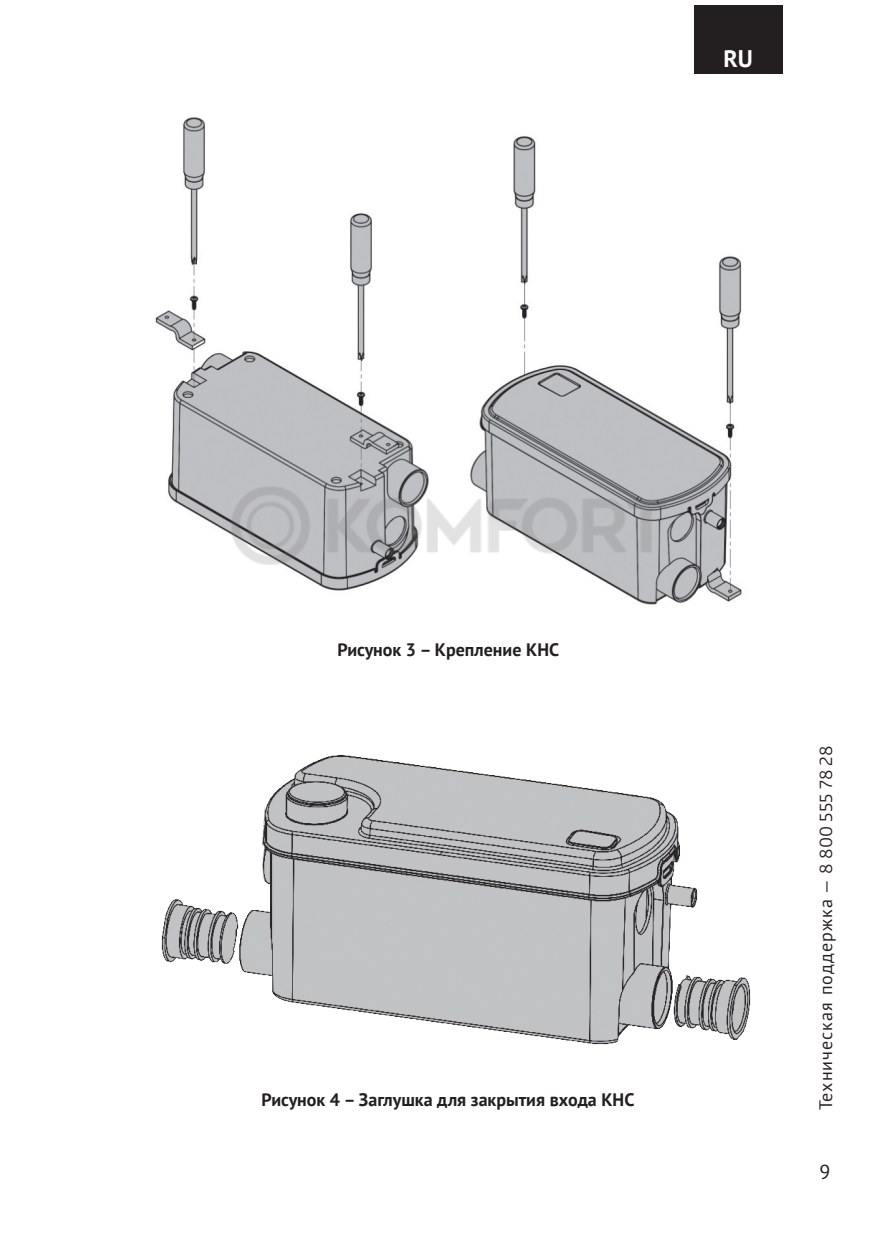
<style>
.page{position:relative;width:896px;height:1248px;background:#fff}
.page>*{position:absolute;margin:0;border:0;box-sizing:border-box;transform-origin:0 0}
.t1{font:700 24px "PT Sans";color:#fff}
.t2{font:20px "PT Sans";color:#231f20}
.t3{font:700 18px "PT Sans";color:#231f20}
.t4{font:18px "PT Sans";letter-spacing:.06em;color:#231f20}
.s1{font-family:"Glober"}
</style>
<div class="page">
<div style="left:694px;top:6px;width:88px;height:68px;background:#231f20"></div>
<img style="left:155px;top:117px;width:274px;height:474px">
<img style="left:470px;top:136px;width:272px;height:469px">
<img style="left:162px;top:755px;width:589px;height:289px">
<img style="left:224px;top:476px;width:448px;height:99px">
<h1 class="t1" style="left:723px;top:43px;width:31px">RU</h1>
<p class="t3" style="left:337px;top:638px;width:223px">Рисунок 3 – Крепление КНС</p>
<p class="t3" style="left:262px;top:1087px;width:374px">Рисунок 4 – Заглушка для закрытия входа КНС</p>
<p class="t4" style="left:814px;top:1110px;width:366px;rotate:-90deg">Техническая поддержка — <span class="s1">8 800 555 78 28</span></p>
<p class="t2" style="left:819px;top:1159px;width:12px">9</p>
</div>
